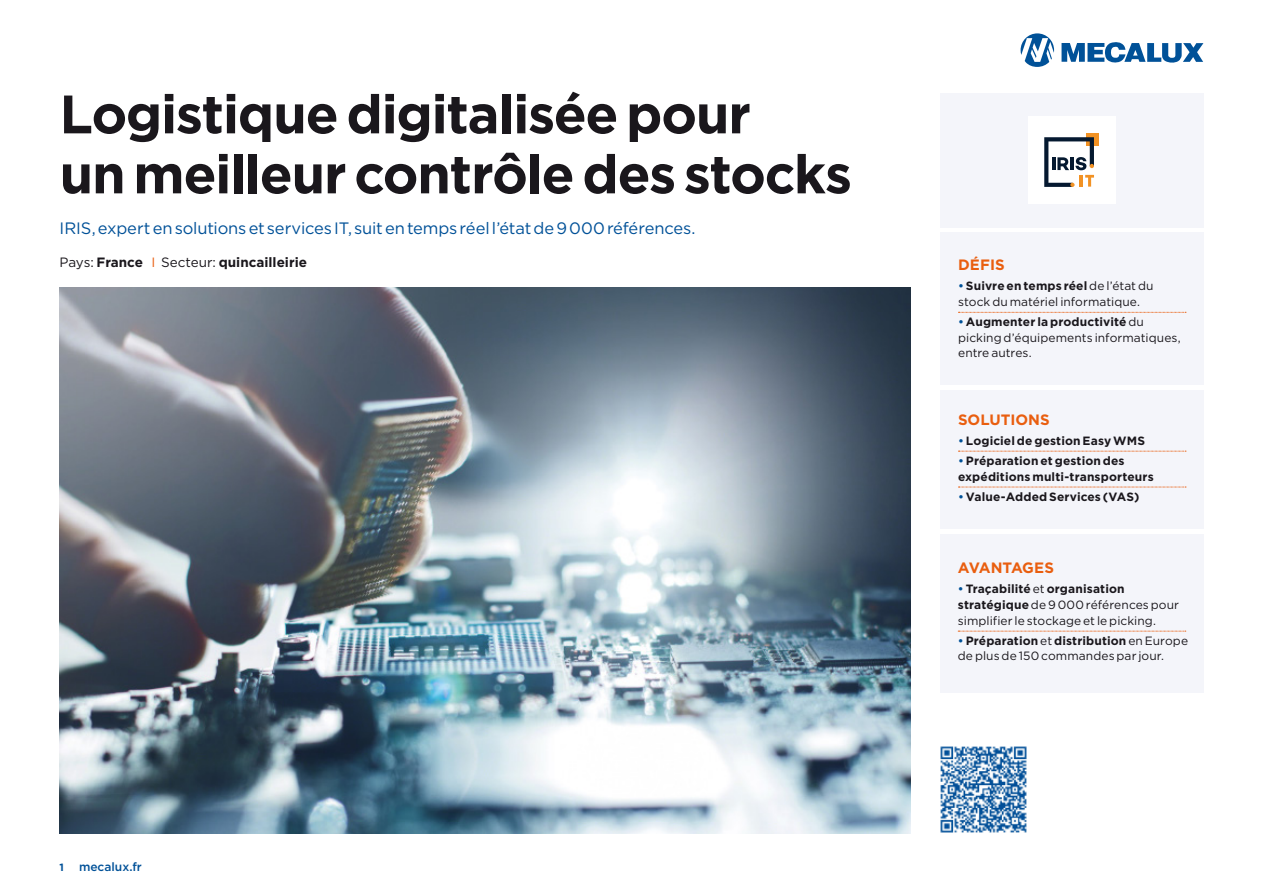
<style>
.page{position:relative;width:1263px;height:893px;background:#fff}
.page>*{position:absolute;margin:0;border:0;box-sizing:border-box;transform-origin:0 0}
.t1{font:700 54px/60px "Gotham";letter-spacing:-.025em;color:#1a171c}
.t2{font:16.5px "Gotham";letter-spacing:-.01em;color:#005198}
.t3{font:700 15px "Gotham";color:#e95e0f}
.t4{font:700 15px "Gotham";letter-spacing:-.025em;color:#e95e0f}
.t5{font:700 13.5px "Gotham";color:#1a171c}
.t6{font:12px/15.8px "Gotham";letter-spacing:.005em;color:#1a171c}
.t7{font:700 12px/15.8px "Gotham";letter-spacing:.01em;color:#1a171c}
.t8{font:500 12px "Gotham";color:#005198}
.t9{font:700 10.5px "Gotham";color:#005198}
.s1{font-weight:400}
.s2{font-weight:400;color:#e95e0f}
.s3{font-weight:500;color:#005198}
.s4{font-weight:700}
</style>
<div class="page">
<svg style="left:1020px;top:33px;width:34px;height:34px"></svg>
<svg style="left:1061px;top:42px;width:142px;height:21px"></svg>
<div style="left:940px;top:94px;width:263px;height:134px;background:#f4f5fa"></div>
<img style="left:60px;top:288px;width:850px;height:545px">
<div style="left:940px;top:390px;width:263px;height:139px;background:#f4f5fa"></div>
<div style="left:940px;top:233px;width:263px;height:152px;background:#f4f5fa"></div>
<svg style="left:958px;top:312px;width:228px;height:1px"></svg>
<div style="left:940px;top:534px;width:263px;height:158px;background:#f4f5fa"></div>
<svg style="left:958px;top:451px;width:228px;height:1px"></svg>
<svg style="left:958px;top:487px;width:228px;height:1px"></svg>
<svg style="left:958px;top:631px;width:228px;height:1px"></svg>
<img style="left:940px;top:746px;width:87px;height:87px">
<div style="left:1028px;top:116px;width:87px;height:88px;background:#fff"></div>
<div style="left:1086px;top:133px;width:13px;height:13px;background:#f29224"></div>
<svg style="left:1044px;top:137px;width:50px;height:50px"></svg>
<h1 class="t1" style="left:60px;top:84px;width:794px">Logistique digitalisée pour<br>un meilleur contrôle des stocks</h1>
<h2 class="t2" style="left:60px;top:217px;width:637px">IRIS, expert en solutions et services IT, suit en temps réel l’état de 9 000 références.</h2>
<p class="t5" style="left:60px;top:253px;width:249px"><span class="s1">Pays:</span> France <span class="s2">I</span> <span class="s1">Secteur:</span> quincailleirie</p>
<p class="t3" style="left:958px;top:255px;width:48px">DÉFIS</p>
<p class="t6" style="left:958px;top:278px;width:197px"><span class="s3">•</span> <span class="s4">Suivre en temps réel</span> de l’état du stock du matériel informatique.</p>
<p class="t6" style="left:958px;top:313px;width:224px"><span class="s3">•</span> <span class="s4">Augmenter la productivité</span> du picking d’équipements informatiques, entre autres.</p>
<p class="t3" style="left:958px;top:410px;width:93px">SOLUTIONS</p>
<p class="t7" style="left:958px;top:433px;width:188px"><span class="s3">•</span> Logiciel de gestion Easy WMS</p>
<p class="t7" style="left:958px;top:453px;width:197px"><span class="s3">•</span>Préparation et gestion des expéditions multi-transporteurs</p>
<p class="t7" style="left:958px;top:488px;width:183px"><span class="s3">•</span> Value-Added Services (VAS)</p>
<p class="t9" style="left:60px;top:860px;width:6px">1</p>
<p class="t8" style="left:79px;top:859px;width:64px">mecalux.fr</p>
<p class="t4" style="left:958px;top:558px;width:98px">AVANTAGES</p>
<p class="t6" style="left:958px;top:581px;width:223px"><span class="s3">•</span><span class="s4">Traçabilité</span> et <span class="s4">organisation stratégique</span> de 9 000 références pour simplifier le stockage et le picking.</p>
<p class="t6" style="left:958px;top:632px;width:232px"><span class="s3">•</span><span class="s4">Préparation</span> et <span class="s4">distribution</span> en Europe de plus de 150 commandes par jour.</p>
</div>
